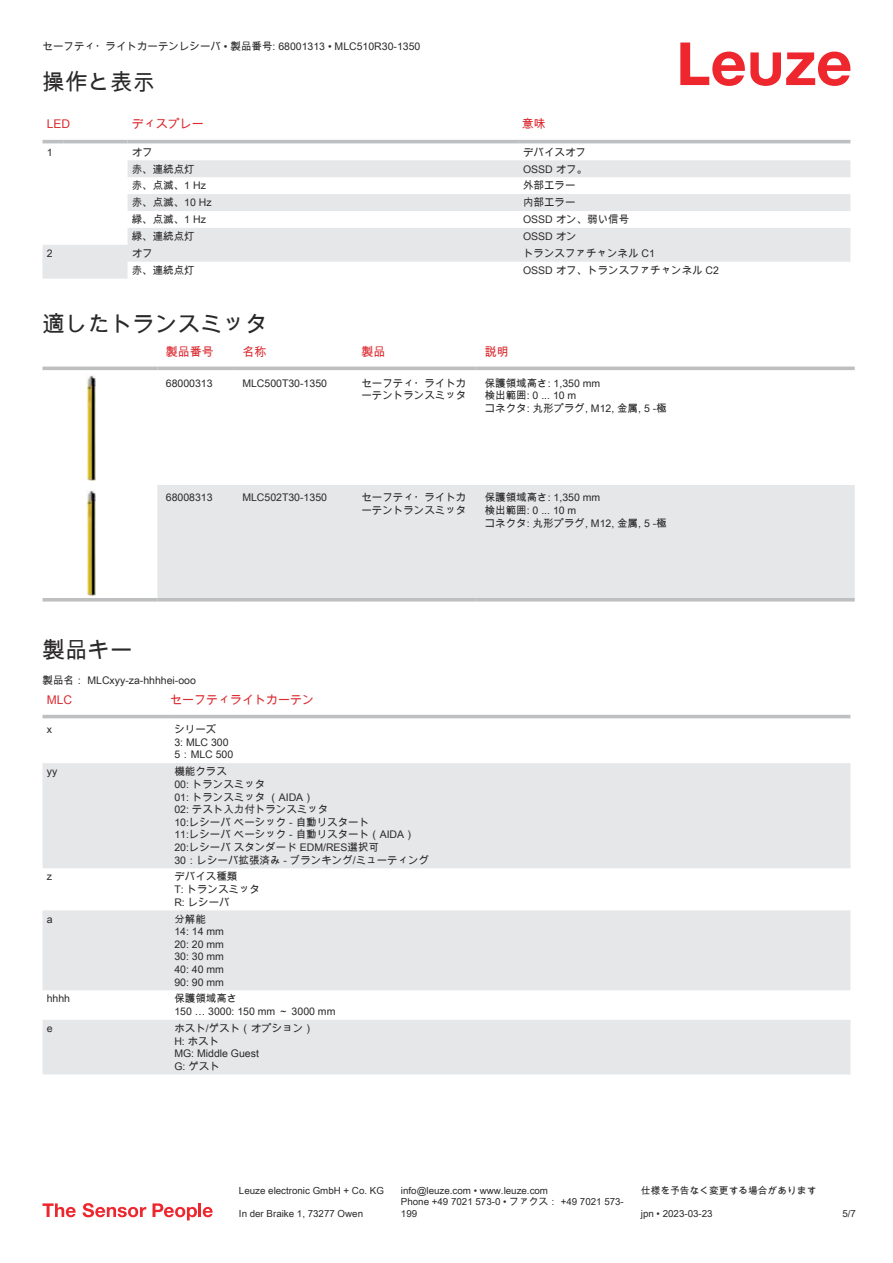
<style>
.page{position:relative;width:893px;height:1263px;background:#fff}
.page>*{position:absolute;margin:0;border:0;box-sizing:border-box;transform-origin:0 0}
.t1{font:22.5px "Arial Unicode MS";color:#2b292a}
.t2{font:12px "Arial Unicode MS";color:#db2a30}
.t3{font:10.5px/12.6px "Arial Unicode MS";color:#2b292a}
.t4{font:9.75px/11.7px "Arial Unicode MS";color:#2b292a}
</style>
<div class="page">
<svg style="left:680px;top:43px;width:170px;height:43px"></svg>
<svg style="left:43px;top:143px;width:807px;height:1px"></svg>
<svg style="left:43px;top:160px;width:807px;height:119px;fill:#e6e7e9"></svg>
<hr style="left:43px;top:140px;width:21px;height:3px;background:#bdbfc1">
<hr style="left:64px;top:140px;width:64px;height:3px;background:#bdbfc1">
<hr style="left:128px;top:140px;width:391px;height:3px;background:#bdbfc1">
<hr style="left:519px;top:140px;width:331px;height:3px;background:#bdbfc1">
<svg style="left:43px;top:366px;width:812px;height:236px"></svg>
<div style="left:157px;top:485px;width:698px;height:113px;background:#e6e7e9"></div>
<hr style="left:43px;top:367px;width:114px;height:3px;background:#bdbfc1">
<hr style="left:157px;top:367px;width:77px;height:3px;background:#bdbfc1">
<hr style="left:234px;top:367px;width:119px;height:3px;background:#bdbfc1">
<hr style="left:353px;top:367px;width:123px;height:3px;background:#bdbfc1">
<hr style="left:476px;top:367px;width:379px;height:3px;background:#bdbfc1">
<hr style="left:43px;top:598px;width:114px;height:3px;background:#bdbfc1">
<hr style="left:157px;top:598px;width:77px;height:3px;background:#bdbfc1">
<hr style="left:234px;top:598px;width:119px;height:3px;background:#bdbfc1">
<hr style="left:353px;top:598px;width:123px;height:3px;background:#bdbfc1">
<hr style="left:476px;top:598px;width:379px;height:3px;background:#bdbfc1">
<img style="left:87px;top:374px;width:9px;height:107px">
<img style="left:87px;top:489px;width:9px;height:106px">
<div style="left:43px;top:714px;width:807px;height:5px;background:#ebeced"></div>
<svg style="left:43px;top:763px;width:807px;height:311px;fill:#e6e7e9"></svg>
<hr style="left:43px;top:715px;width:127px;height:3px;background:#bdbfc1">
<hr style="left:170px;top:715px;width:680px;height:3px;background:#bdbfc1">
<svg style="left:43px;top:1203px;width:33px;height:14px"></svg>
<svg style="left:83px;top:1203px;width:63px;height:14px"></svg>
<svg style="left:153px;top:1203px;width:44px;height:17px"></svg>
<hr style="left:198px;top:1203px;width:3px;height:14px;background:#ed272d">
<svg style="left:203px;top:1207px;width:10px;height:10px"></svg>
<p class="t3" style="left:43px;top:40px;width:379px">セーフティ・ライトカーテンレシーバ • 製品番号: 68001313 • MLC510R30-1350</p>
<h1 class="t1" style="left:43px;top:66px;width:114px">操作と表示</h1>
<p class="t2" style="left:47px;top:115px;width:25px">LED</p>
<p class="t2" style="left:132px;top:115px;width:73px">ディスプレー</p>
<p class="t2" style="left:522px;top:115px;width:25px">意味</p>
<p class="t3" style="left:47px;top:145px;width:7px">1</p>
<p class="t3" style="left:132px;top:145px;width:22px">オフ</p>
<p class="t3" style="left:523px;top:145px;width:64px">デバイスオフ</p>
<p class="t3" style="left:132px;top:162px;width:65px">赤、連続点灯</p>
<p class="t3" style="left:523px;top:162px;width:66px">OSSD オフ。</p>
<p class="t3" style="left:132px;top:179px;width:76px">赤、点滅、1 Hz</p>
<p class="t3" style="left:523px;top:179px;width:54px">外部エラー</p>
<p class="t3" style="left:132px;top:196px;width:81px">赤、点滅、10 Hz</p>
<p class="t3" style="left:523px;top:196px;width:54px">内部エラー</p>
<p class="t3" style="left:132px;top:213px;width:76px">緑、点滅、1 Hz</p>
<p class="t3" style="left:523px;top:213px;width:108px">OSSD オン、弱い信号</p>
<p class="t3" style="left:132px;top:230px;width:65px">緑、連続点灯</p>
<p class="t3" style="left:523px;top:230px;width:55px">OSSD オン</p>
<p class="t3" style="left:47px;top:247px;width:7px">2</p>
<p class="t3" style="left:132px;top:247px;width:22px">オフ</p>
<p class="t3" style="left:523px;top:247px;width:133px">トランスファチャンネル C1</p>
<p class="t3" style="left:132px;top:264px;width:65px">赤、連続点灯</p>
<p class="t3" style="left:523px;top:264px;width:198px">OSSD オフ、トランスファチャンネル C2</p>
<h1 class="t1" style="left:43px;top:308px;width:227px">適したトランスミッタ</h1>
<p class="t2" style="left:166px;top:343px;width:49px">製品番号</p>
<p class="t2" style="left:242px;top:343px;width:25px">名称</p>
<p class="t2" style="left:361px;top:343px;width:25px">製品</p>
<p class="t2" style="left:485px;top:343px;width:25px">説明</p>
<p class="t3" style="left:166px;top:376px;width:48px">68000313</p>
<p class="t3" style="left:242px;top:376px;width:86px">MLC500T30-1350</p>
<p class="t3" style="left:361px;top:376px;width:107px">セーフティ・ライトカーテントランスミッタ</p>
<p class="t3" style="left:485px;top:376px;width:184px">保護領域高さ: 1,350 mm<br>検出範囲: 0 ... 10 m<br>コネクタ: 丸形プラグ, M12, 金属, 5 -極</p>
<p class="t3" style="left:166px;top:491px;width:48px">68008313</p>
<p class="t3" style="left:242px;top:491px;width:86px">MLC502T30-1350</p>
<p class="t3" style="left:361px;top:491px;width:107px">セーフティ・ライトカーテントランスミッタ</p>
<p class="t3" style="left:485px;top:491px;width:184px">保護領域高さ: 1,350 mm<br>検出範囲: 0 ... 10 m<br>コネクタ: 丸形プラグ, M12, 金属, 5 -極</p>
<h1 class="t1" style="left:43px;top:634px;width:91px">製品キー</h1>
<p class="t2" style="left:47px;top:695px;width:27px">MLC</p>
<p class="t2" style="left:170px;top:691px;width:145px">セーフティライトカーテン</p>
<p class="t3" style="left:47px;top:723px;width:7px">x</p>
<p class="t3" style="left:174px;top:723px;width:60px">シリーズ<br>3: MLC 300<br>5：MLC 500</p>
<p class="t3" style="left:47px;top:766px;width:12px">yy</p>
<p class="t3" style="left:174px;top:765px;width:256px">機能クラス<br>00: トランスミッタ<br>01: トランスミッタ （AIDA）<br>02: テスト入力付トランスミッタ<br>10:レシーバ ベーシック - 自動リスタート<br>11:レシーバ ベーシック - 自動リスタート（AIDA）<br>20:レシーバ スタンダード EDM/RES選択可<br>30：レシーバ拡張済み - ブランキング/ミューティング</p>
<p class="t3" style="left:47px;top:871px;width:7px">z</p>
<p class="t3" style="left:174px;top:870px;width:87px">デバイス種類<br>T: トランスミッタ<br>R: レシーバ</p>
<p class="t3" style="left:47px;top:912px;width:7px">a</p>
<p class="t3" style="left:174px;top:912px;width:51px">分解能<br>14: 14 mm<br>20: 20 mm<br>30: 30 mm<br>40: 40 mm<br>90: 90 mm</p>
<p class="t3" style="left:47px;top:993px;width:25px">hhhh</p>
<p class="t3" style="left:174px;top:992px;width:163px">保護領域高さ<br>150 … 3000: 150 mm ～ 3000 mm</p>
<p class="t3" style="left:47px;top:1023px;width:7px">e</p>
<p class="t3" style="left:174px;top:1022px;width:141px">ホスト/ゲスト（オプション）<br>H: ホスト<br>MG: Middle Guest<br>G: ゲスト</p>
<p class="t3" style="left:43px;top:674px;width:155px">製品名： MLCxyy-za-hhhhei-ooo</p>
<p class="t4" style="left:239px;top:1184px;width:146px">Leuze electronic GmbH + Co. KG</p>
<p class="t4" style="left:401px;top:1184px;width:149px">info@leuze.com • www.leuze.com</p>
<p class="t4" style="left:641px;top:1184px;width:177px">仕様を予告なく変更する場合があります</p>
<p class="t4" style="left:239px;top:1207px;width:126px">In der Braike 1, 73277 Owen</p>
<p class="t4" style="left:401px;top:1196px;width:224px">Phone +49 7021 573-0 • ファクス： +49 7021 573-<br>199</p>
<p class="t4" style="left:641px;top:1207px;width:73px">jpn • 2023-03-23</p>
<p class="t4" style="left:842px;top:1207px;width:15px">5 /7</p>
</div>
